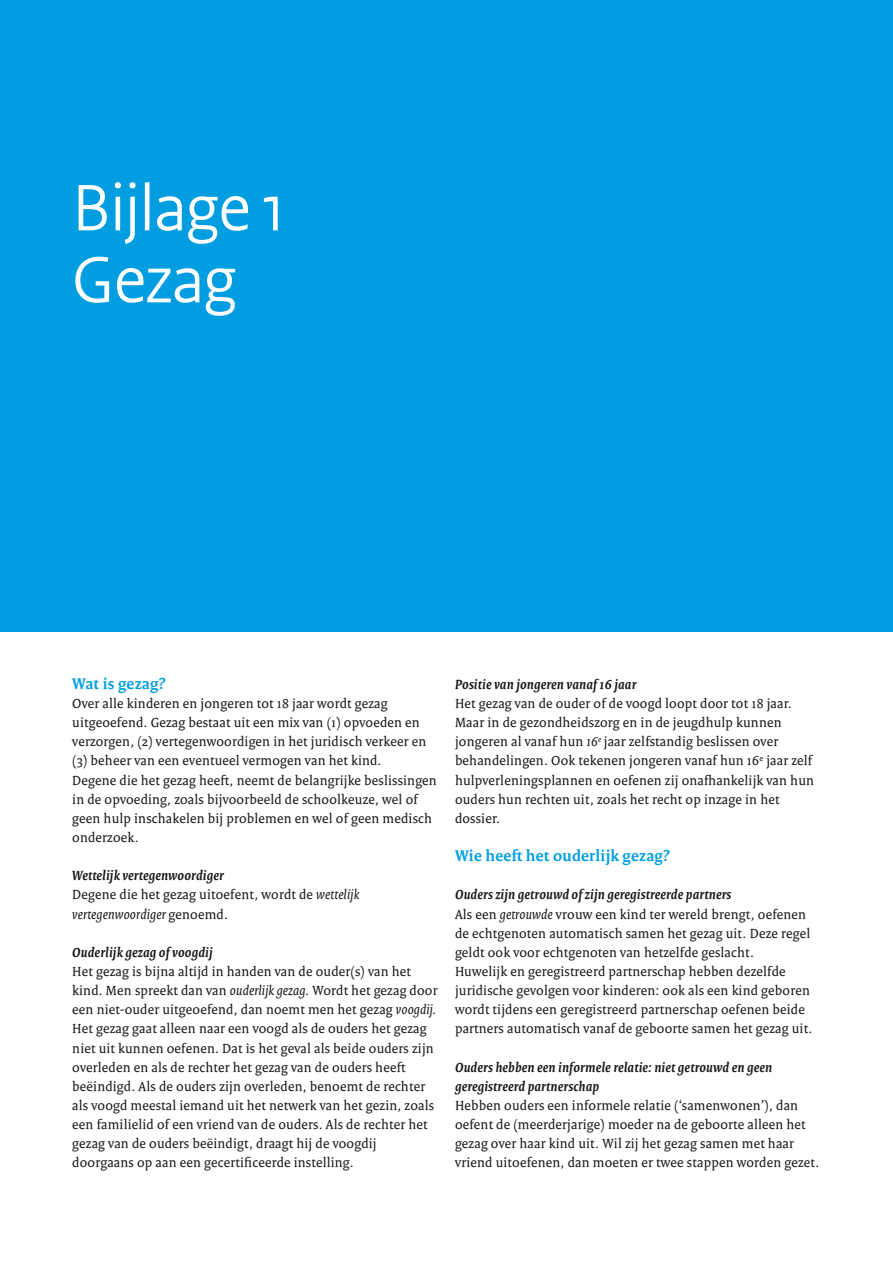
<style>
.page{position:relative;width:893px;height:1263px;background:#fff}
.page>*{position:absolute;margin:0;border:0;box-sizing:border-box;transform-origin:0 0}
.t1{font:69px/72px "Rijksoverheid Sans Heading";color:#fff}
.t2{font:700 16.5px "Rijksoverheid Serif";letter-spacing:.015em;color:#009ee0}
.t3{font:14.25px/19.2px "Rijksoverheid Serif";letter-spacing:.015em;color:#1a171c}
.t4{font:italic 700 14.25px/19.2px "Rijksoverheid Serif";letter-spacing:.015em;color:#1a171c}
.s1{font-weight:700;font-style:italic}
.s2{font-style:italic}
</style>
<div class="page">
<div style="left:0;top:0;width:893px;height:631px;background:#009ee0"></div>
<h1 class="t1" style="left:72px;top:173px;width:214px">Bijlage 1<br>Gezag</h1>
<p class="t2" style="left:72px;top:674px;width:95px">Wat is gezag?</p>
<p class="t3" style="left:72px;top:694px;width:366px">Over alle kinderen en jongeren tot 18 jaar wordt gezag uitgeoefend. Gezag bestaat uit een mix van (1) opvoeden en verzorgen, (2) vertegenwoordigen in het juridisch verkeer en (3) beheer van een eventueel vermogen van het kind.<br>Degene die het gezag heeft, neemt de belangrijke beslissingen in de opvoeding, zoals bijvoorbeeld de schoolkeuze, wel of geen hulp inschakelen bij problemen en wel of geen medisch onderzoek.</p>
<p class="t3" style="left:72px;top:866px;width:288px"><span class="s1">Wettelijk vertegenwoordiger<br></span>Degene die het gezag uitoefent, wordt de <span class="s2">wettelijk vertegenwoordiger</span> genoemd.</p>
<p class="t4" style="left:72px;top:942px;width:142px">Ouderlijk gezag of voogdij</p>
<p class="t3" style="left:72px;top:962px;width:367px">Het gezag is bijna altijd in handen van de ouder(s) van het kind. Men spreekt dan van <span class="s2">ouderlijk gezag.</span> Wordt het gezag door een niet-ouder uitgeoefend, dan noemt men het gezag <span class="s2">voogdij.<br></span>Het gezag gaat alleen naar een voogd als de ouders het gezag niet uit kunnen oefenen. Dat is het geval als beide ouders zijn overleden en als de rechter het gezag van de ouders heeft beëindigd. Als de ouders zijn overleden, benoemt de rechter als voogd meestal iemand uit het netwerk van het gezin, zoals een familielid of een vriend van de ouders. Als de rechter het gezag van de ouders beëindigt, draagt hij de voogdij doorgaans op aan een gecertificeerde instelling.</p>
<p class="t4" style="left:455px;top:675px;width:183px">Positie van jongeren vanaf 16 jaar</p>
<p class="t3" style="left:455px;top:694px;width:360px">Het gezag van de ouder of de voogd loopt door tot 18 jaar.<br>Maar in de gezondheidszorg en in de jeugdhulp kunnen jongeren al vanaf hun <span class="s2">16</span><sup>e</sup> jaar zelfstandig beslissen over behandelingen. Ook tekenen jongeren vanaf hun 16<sup>e</sup> jaar zelf hulpverleningsplannen en oefenen zij onafhankelijk van hun ouders hun rechten uit, zoals het recht op inzage in het dossier.</p>
<p class="t2" style="left:455px;top:846px;width:217px">Wie heeft het ouderlijk gezag?</p>
<p class="t3" style="left:455px;top:885px;width:359px"><span class="s1">Ouders zijn getrouwd of zijn geregistreerde partners<br></span>Als een <span class="s2">getrouwde</span> vrouw een kind ter wereld brengt, oefenen de echtgenoten automatisch samen het gezag uit. Deze regel geldt ook voor echtgenoten van hetzelfde geslacht.<br>Huwelijk en geregistreerd partnerschap hebben dezelfde juridische gevolgen voor kinderen: ook als een kind geboren wordt tijdens een geregistreerd partnerschap oefenen beide partners automatisch vanaf de geboorte samen het gezag uit.</p>
<p class="t4" style="left:455px;top:1057px;width:319px">Ouders hebben een informele relatie: niet getrouwd en geen geregistreerd partnerschap</p>
<p class="t3" style="left:455px;top:1096px;width:366px">Hebben ouders een informele relatie (‘samenwonen’), dan oefent de (meerderjarige) moeder na de geboorte alleen het gezag over haar kind uit. Wil zij het gezag samen met haar vriend uitoefenen, dan moeten er twee stappen worden gezet.</p>
</div>
